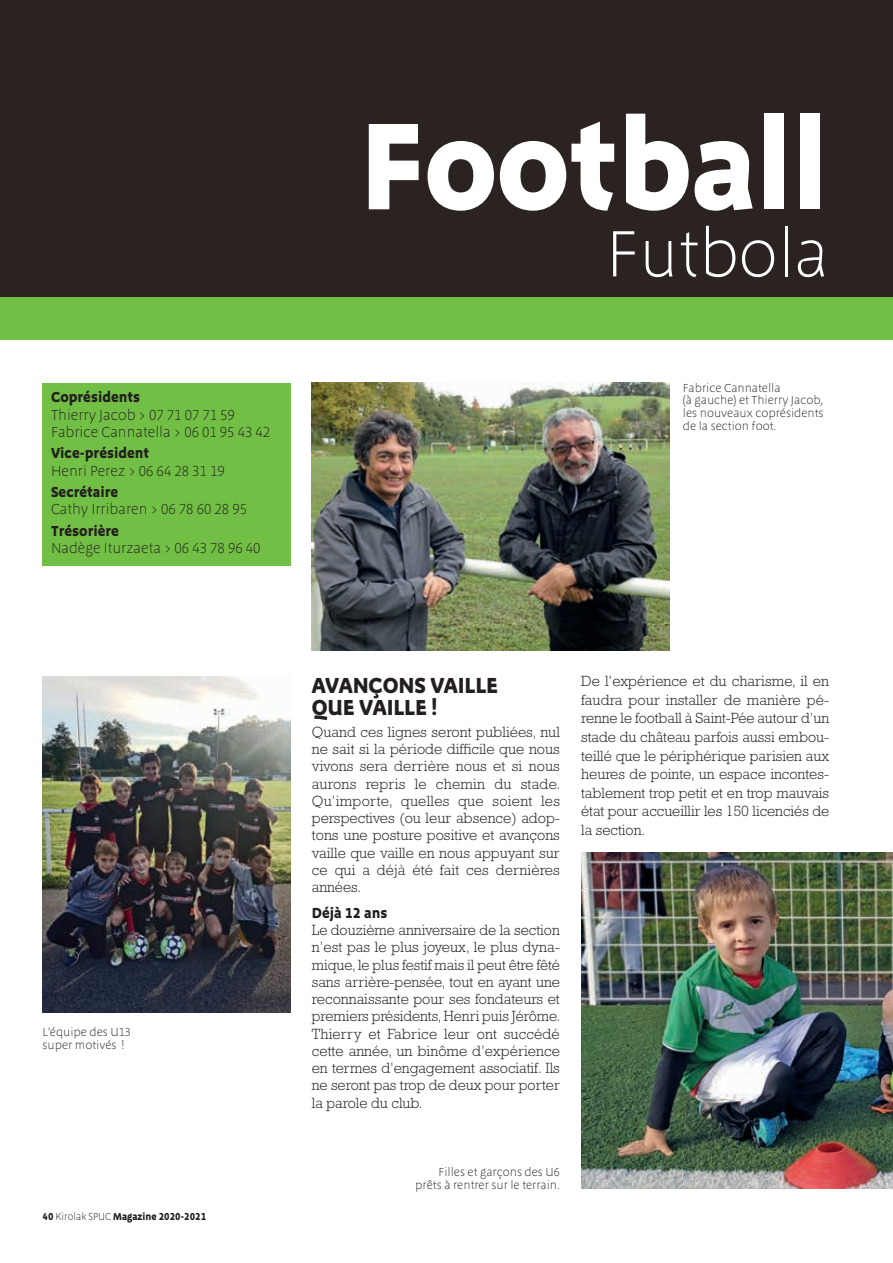
<style>
.page{position:relative;width:893px;height:1263px;background:#fff}
.page>*{position:absolute;margin:0;border:0;box-sizing:border-box;transform-origin:0 0}
.t1{font:700 127.5px "Megano TF";letter-spacing:-.01em;color:#fff}
.t2{font:300 67.5px "Megano TF";letter-spacing:-.01em;color:#fff}
.t3{font:700 22.5px/22.5px "Megano TF";letter-spacing:-.005em;color:#231f20}
.t4{font:300 15px/17.2px "Rockwell Std";color:#231f20;text-align:justify}
.t5{font:300 15px/17.2px "Megano TF";color:#231f20}
.t6{font:700 15px "Megano TF";color:#231f20}
.t7{font:300 12px/12.8px "Megano TF";color:#231f20}
.t8{font:700 10.5px "Megano TF";color:#231f20;scale:.95 1}
.s1{font-weight:300}
</style>
<div class="page">
<div style="left:0;top:0;width:893px;height:298px;background:#2a2322"></div>
<img style="left:312px;top:383px;width:357px;height:268px">
<img style="left:581px;top:853px;width:312px;height:335px">
<img style="left:43px;top:676px;width:248px;height:336px">
<div style="left:0;top:298px;width:893px;height:42px;background:#71bf44"></div>
<div style="left:43px;top:383px;width:248px;height:183px;background:#71bf44"></div>
<p class="t6" style="left:51px;top:388px;width:91px">Coprésidents</p>
<p class="t5" style="left:51px;top:406px;width:221px">Thierry Jacob &gt; 07 71 07 71 59<br>Fabrice Cannatella &gt; 06 01 95 43 42</p>
<p class="t6" style="left:51px;top:444px;width:100px">Vice-président</p>
<p class="t5" style="left:51px;top:462px;width:175px">Henri Perez &gt; 06 64 28 31 19</p>
<p class="t6" style="left:51px;top:483px;width:69px">Secrétaire</p>
<p class="t5" style="left:51px;top:501px;width:198px">Cathy Irribaren &gt; 06 78 60 28 95</p>
<p class="t6" style="left:51px;top:522px;width:70px">Trésorière</p>
<p class="t5" style="left:51px;top:539px;width:211px">Nadège Iturzaeta &gt; 06 43 78 96 40</p>
<h1 class="t1" style="left:360px;top:91px;width:471px">Football</h1>
<h2 class="t2" style="left:606px;top:214px;width:225px">Futbola</h2>
<p class="t7" style="left:683px;top:381px;width:142px">Fabrice Cannatella<br>(à gauche) et Thierry Jacob, les nouveaux coprésidents de la section foot.</p>
<p class="t7" style="left:43px;top:1025px;width:90px">L’équipe des U13 super motivés !</p>
<p class="t8" style="left:43px;top:1211px;width:174px">40 <span class="s1">Kirolak SPUC</span> Magazine 2020-2021</p>
<h3 class="t3" style="left:312px;top:674px;width:188px">AVANÇONS VAILLE<br>QUE VAILLE !</h3>
<p class="t4" style="left:312px;top:723px;width:250px">Quand ces lignes seront publiées, nul ne sait si la période difficile que nous vivons sera derrière nous et si nous aurons repris le chemin du stade.<br>Qu’importe, quelles que soient les perspectives (ou leur absence) adop&shy;tons une posture positive et avançons vaille que vaille en nous appuyant sur ce qui a déjà été fait ces dernières années.</p>
<p class="t6" style="left:312px;top:904px;width:77px">Déjà 12 ans</p>
<p class="t4" style="left:312px;top:921px;width:250px">Le douzième anniversaire de la section n’est pas le plus joyeux, le plus dyna&shy;mique, le plus festif mais il peut être fêté sans arrière-pensée, tout en ayant une reconnaissante pour ses fondateurs et premiers présidents, Henri puis Jérôme.<br>Thierry et Fabrice leur ont succédé cette année, un binôme d’expérience en termes d’engagement associatif. Ils ne seront pas trop de deux pour porter la parole du club.</p>
<p class="t4" style="left:581px;top:672px;width:250px;line-height:18.6px">De l’expérience et du charisme, il en faudra pour installer de manière pé&shy;renne le football à Saint-Pée autour d’un stade du château parfois aussi embou&shy;teillé que le périphérique parisien aux heures de pointe, un espace incontes&shy;tablement trop petit et en trop mauvais état pour accueillir les 150 licenciés de la section.</p>
<p class="t7" style="left:415px;top:1165px;width:146px;text-align:right">Filles et garçons des U6 prêts à rentrer sur le terrain.</p>
</div>
